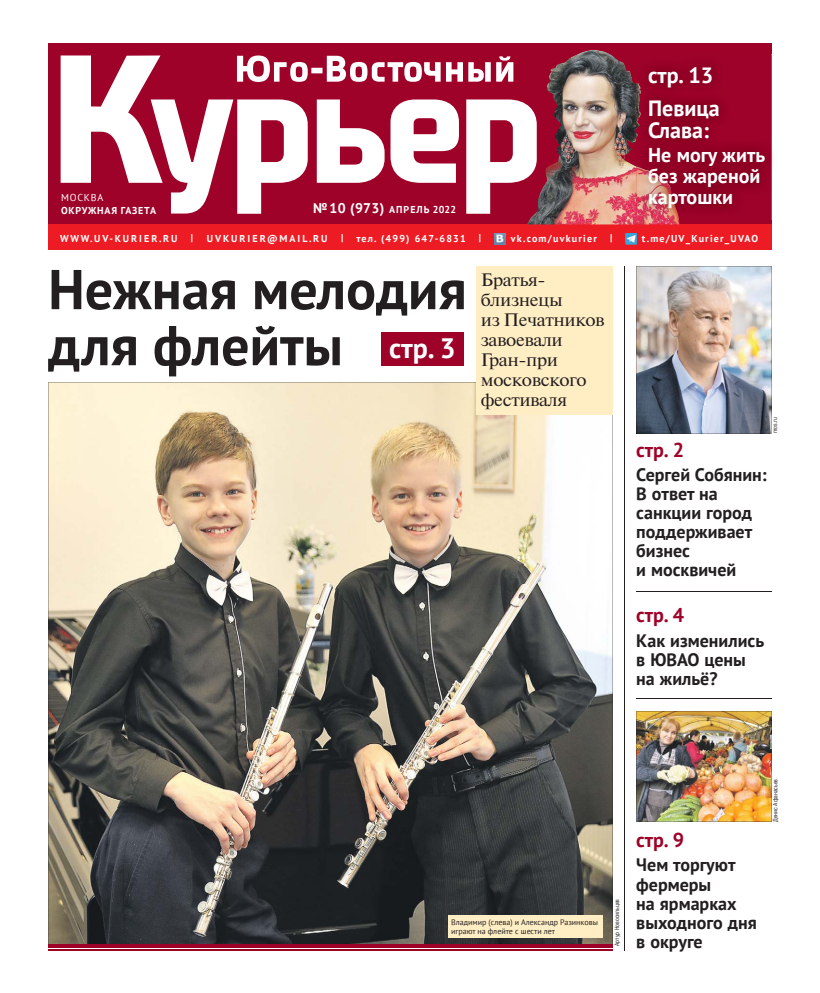
<style>
.page{position:relative;width:820px;height:993px;background:#fff}
.page>*{position:absolute;margin:0;border:0;box-sizing:border-box;transform-origin:0 0}
.t1{font:700 56px/56px "PT Sans";color:#231f20}
.t2{font:700 22px/33.3px "PT Sans";color:#fff}
.t3{font:700 20px/21px "PT Sans";color:#fff}
.t4{font:700 20px "PT Sans";color:#9e0229}
.t5{font:700 18px/19px "PT Sans";color:#231f20}
.t6{font:18px/20px "Newton C";letter-spacing:-.02em;color:#231f20;scale:1.06 1}
.t7{font:700 10px "PT Sans";letter-spacing:.12em;color:#fff}
.t8{font:700 10px "PT Sans";letter-spacing:.2em;color:#fff}
.t9{font:700 10px "PT Sans";letter-spacing:.1em;color:#fff}
.t10{font:700 10px "PT Sans";letter-spacing:.08em;color:#fff}
.t11{font:10px "PT Sans";letter-spacing:.08em;color:#fff}
.t12{font:8px/9px "PT Sans";color:#231f20}
.t13{font:6px "Helios Cond";color:#231f20}
.s1{font-size:14px}
.s2{font-size:28px;color:#fff}
</style>
<div class="page">
<div style="left:48px;top:43px;width:723px;height:193px;background:#9e0229"></div>
<div style="left:48px;top:224px;width:723px;height:25px;background:#ed1c24"></div>
<svg style="left:494px;top:233px;width:11px;height:11px"></svg>
<svg style="left:625px;top:233px;width:11px;height:11px"></svg>
<svg style="left:61px;top:55px;width:466px;height:159px"></svg>
<img style="left:527px;top:50px;width:152px;height:174px">
<img style="left:635px;top:54px;width:137px;height:166px">
<img style="left:635px;top:83px;width:43px;height:137px">
<img style="left:636px;top:711px;width:135px;height:110px">
<hr style="left:624px;top:266px;width:1px;height:684px;background:#231f20">
<hr style="left:636px;top:698px;width:135px;height:1px;background:#231f20">
<img style="left:48px;top:382px;width:564px;height:562px">
<div style="left:381px;top:332px;width:82px;height:33px;background:#9e0229"></div>
<div style="left:476px;top:266px;width:136px;height:148px;background:#ffedc4"></div>
<hr style="left:636px;top:591px;width:135px;height:1px;background:#231f20">
<img style="left:636px;top:266px;width:135px;height:167px">
<hr style="left:48px;top:944px;width:564px;height:3px;background:#9e0229">
<hr style="left:48px;top:949px;width:564px;height:1px;background:#9e0229">
<div style="left:448px;top:915px;width:155px;height:22px;background:#ffedc4"></div>
<p class="t2" style="left:647px;top:58px;width:73px">стр. 13<br>Певица</p>
<p class="t2" style="left:647px;top:113px;width:62px">Слава:</p>
<p class="t3" style="left:647px;top:144px;width:119px">Не могу жить без жареной картошки</p>
<p class="t11" style="left:61px;top:191px;width:44px">МОСКВА</p>
<p class="t10" style="left:61px;top:203px;width:96px">ОКРУЖНАЯ ГАЗЕТА</p>
<p class="t9" style="left:313px;top:203px;width:144px"><span class="s1">№10 (973)</span> АПРЕЛЬ 2022</p>
<p class="t8" style="left:60px;top:232px;width:119px">WWW.UV-KURIER.RU</p>
<p class="t7" style="left:191px;top:231px;width:4px">|</p>
<p class="t8" style="left:207px;top:232px;width:122px">UVKURIER@MAIL.RU</p>
<p class="t7" style="left:341px;top:231px;width:4px">|</p>
<p class="t7" style="left:356px;top:232px;width:111px">тел. (499) 647-6831</p>
<p class="t7" style="left:479px;top:231px;width:4px">|</p>
<p class="t7" style="left:510px;top:232px;width:87px">vk.com/uvkurier</p>
<p class="t7" style="left:609px;top:231px;width:4px">|</p>
<p class="t7" style="left:641px;top:232px;width:118px">t.me/UV_Kurier_UVAO</p>
<h1 class="t1" style="left:48px;top:260px;width:420px">Нежная мелодия для флейты <span class="s2">стр. 3</span></h1>
<p class="t6" style="left:480px;top:270px;width:118px">Братья&shy;близнецы<br>из Печатников завоевали<br>Гран-при московского фестиваля</p>
<p class="t13" style="left:772px;top:433px;width:18px;rotate:-90deg">mos.ru</p>
<p class="t4" style="left:636px;top:436px;width:49px">стр. 2</p>
<p class="t5" style="left:636px;top:465px;width:132px">Сергей Собянин:<br>В ответ на санкции город поддерживает бизнес<br>и москвичей</p>
<p class="t4" style="left:636px;top:601px;width:49px">стр. 4</p>
<p class="t5" style="left:636px;top:630px;width:129px">Как изменились в ЮВАО цены на жильё?</p>
<p class="t12" style="left:451px;top:916px;width:148px">Владимир (слева) и Александр Разинковы играют на флейте с шести лет</p>
<p class="t13" style="left:614px;top:945px;width:48px;rotate:-90deg">Артур Новосильцев</p>
<p class="t4" style="left:636px;top:826px;width:49px">стр. 9</p>
<p class="t5" style="left:636px;top:855px;width:122px">Чем торгуют фермеры<br>на ярмарках выходного дня в округе</p>
<p class="t13" style="left:772px;top:821px;width:44px;rotate:-90deg">Денис Афанасьев</p>
</div>
